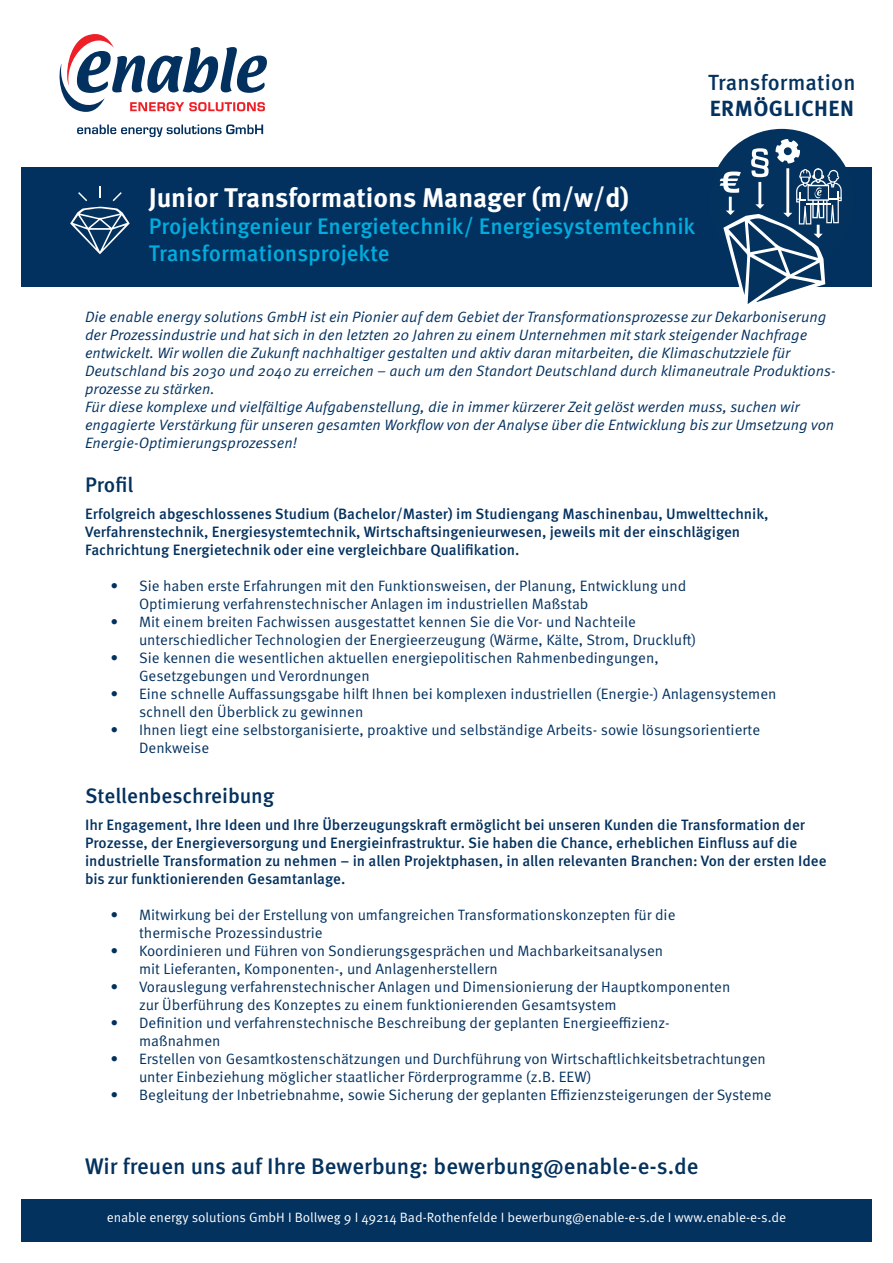
<style>
.page{position:relative;width:893px;height:1263px;background:#fff}
.page>*{position:absolute;margin:0;border:0;box-sizing:border-box;transform-origin:0 0}
.t1{font:700 27px "Meta Pro";color:#fff}
.t2{font:500 22.5px/27px "Meta Pro";color:#00adde}
.t3{font:500 22.5px "Meta Pro";color:#04325e}
.t4{font:500 21.9px "Meta Pro";letter-spacing:.01em;color:#04325f}
.t5{font:700 21.9px "Meta Pro";letter-spacing:.02em;color:#04325f}
.t6{font:500 21px "Meta Pro";color:#03315f}
.t7{font:15px/18px "Meta Pro Norm";color:#03315f}
.t8{font:15px/18px "Meta Pro Norm Ita";color:#03315f}
.t9{font:500 15px/18px "Meta Pro";color:#03315f}
.t10{font:13.5px "Meta Pro Norm";color:#fff}
</style>
<div class="page">
<div style="left:21px;top:168px;width:851px;height:119px;background:#03315f"></div>
<svg style="left:70px;top:207px;width:60px;height:47px"></svg>
<svg style="left:99px;top:186px;width:2px;height:12px"></svg>
<svg style="left:113px;top:192px;width:9px;height:9px"></svg>
<svg style="left:78px;top:192px;width:9px;height:9px"></svg>
<svg style="left:77px;top:124px;width:186px;height:13px"></svg>
<svg style="left:59px;top:34px;width:208px;height:78px"></svg>
<div style="left:709px;top:129px;width:145px;height:145px;background:#04325e;border-radius:50%"></div>
<svg style="left:720px;top:139px;width:122px;height:165px"></svg>
<div style="left:21px;top:1199px;width:851px;height:43px;background:#04325f"></div>
<h3 class="t4" style="left:708px;top:65px;width:149px">Transformation</h3>
<h3 class="t5" style="left:710px;top:91px;width:146px">ERMÖGLICHEN</h3>
<h1 class="t1" style="left:149px;top:176px;width:482px">Junior Transformations Manager (m/w/d)</h1>
<h2 class="t2" style="left:149px;top:211px;width:548px">Projektingenieur Energietechnik/ Energiesystemtechnik<br>Transformationsprojekte</h2>
<p class="t8" style="left:85px;top:307px;width:752px">Die enable energy solutions GmbH ist ein Pionier auf dem Gebiet der Transformationsprozesse zur Dekarboniserung der Prozessindustrie und hat sich in den letzten 20 Jahren zu einem Unternehmen mit stark steigender Nachfrage entwickelt. Wir wollen die Zukunft nachhaltiger gestalten und aktiv daran mitarbeiten, die Klimaschutzziele für Deutschland bis 2030 und 2040 zu erreichen – auch um den Standort Deutschland durch klimaneutrale Produktions&shy;prozesse zu stärken.<br>Für diese komplexe und vielfältige Aufgabenstellung, die in immer kürzerer Zeit gelöst werden muss, suchen wir engagierte Verstärkung für unseren gesamten Workflow von der Analyse über die Entwicklung bis zur Umsetzung von Energie-Optimierungsprozessen!</p>
<h3 class="t6" style="left:85px;top:469px;width:50px">Profil</h3>
<p class="t9" style="left:85px;top:504px;width:685px">Erfolgreich abgeschlossenes Studium (Bachelor/Master) im Studiengang Maschinenbau, Umwelttechnik,<br>Verfahrenstechnik, Energiesystemtechnik, Wirtschaftsingenieurwesen, jeweils mit der einschlägigen<br>Fachrichtung Energietechnik oder eine vergleichbare Qualifikation.</p>
<p class="t7" style="left:139px;top:576px;width:549px;text-indent:-28px">• Sie haben erste Erfahrungen mit den Funktionsweisen, der Planung, Entwicklung und<br>Optimierung verfahrenstechnischer Anlagen im industriellen Maßstab</p>
<p class="t7" style="left:139px;top:612px;width:559px;text-indent:-28px">• Mit einem breiten Fachwissen ausgestattet kennen Sie die Vor- und Nachteile unterschiedlicher Technologien der Energieerzeugung (Wärme, Kälte, Strom, Druckluft)</p>
<p class="t7" style="left:139px;top:648px;width:521px;text-indent:-28px">• Sie kennen die wesentlichen aktuellen energiepolitischen Rahmenbedingungen,<br>Gesetzgebungen und Verordnungen</p>
<p class="t7" style="left:139px;top:684px;width:639px;text-indent:-28px">• Eine schnelle Auffassungsgabe hilft Ihnen bei komplexen industriellen (Energie-) Anlagensystemen schnell den Überblick zu gewinnen</p>
<p class="t7" style="left:139px;top:720px;width:623px;text-indent:-28px">• Ihnen liegt eine selbstorganisierte, proaktive und selbständige Arbeits- sowie lösungsorientierte<br>Denkweise</p>
<h3 class="t6" style="left:85px;top:779px;width:191px">Stellenbeschreibung</h3>
<p class="t9" style="left:85px;top:814px;width:743px">Ihr Engagement, Ihre Ideen und Ihre Überzeugungskraft ermöglicht bei unseren Kunden die Transformation der Prozesse, der Energieversorgung und Energieinfrastruktur. Sie haben die Chance, erheblichen Einfluss auf die industrielle Transformation zu nehmen – in allen Projektphasen, in allen relevanten Branchen: Von der ersten Idee bis zur funktionierenden Gesamtanlage.</p>
<p class="t7" style="left:139px;top:904px;width:538px;text-indent:-28px">• Mitwirkung bei der Erstellung von umfangreichen Transformationskonzepten für die thermische Prozessindustrie</p>
<p class="t7" style="left:139px;top:940px;width:526px;text-indent:-28px">• Koordinieren und Führen von Sondierungsgesprächen und Machbarkeitsanalysen mit Lieferanten, Komponenten-, und Anlagenherstellern</p>
<p class="t7" style="left:139px;top:976px;width:593px;text-indent:-28px">• Vorauslegung verfahrenstechnischer Anlagen und Dimensionierung der Hauptkomponenten zur Überführung des Konzeptes zu einem funktionierenden Gesamtsystem</p>
<p class="t7" style="left:139px;top:1012px;width:532px;text-indent:-28px">• Definition und verfahrenstechnische Beschreibung der geplanten Energieeffizienz&shy;maßnahmen</p>
<p class="t7" style="left:139px;top:1048px;width:628px;text-indent:-28px">• Erstellen von Gesamtkostenschätzungen und Durchführung von Wirtschaftlichkeitsbetrachtungen unter Einbeziehung möglicher staatlicher Förderprogramme (z.B. EEW)</p>
<p class="t7" style="left:111px;top:1084px;width:663px">• Begleitung der Inbetriebnahme, sowie Sicherung der geplanten Effizienzsteigerungen der Systeme</p>
<h2 class="t3" style="left:85px;top:1148px;width:615px">Wir freuen uns auf Ihre Bewerbung: bewerbung@enable-e-s.de</h2>
<p class="t10" style="left:107px;top:1207px;width:681px">enable energy solutions GmbH I Bollweg 9 I 49214 Bad-Rothenfelde I bewerbung@enable-e-s.de I www.enable-e-s.de</p>
</div>
